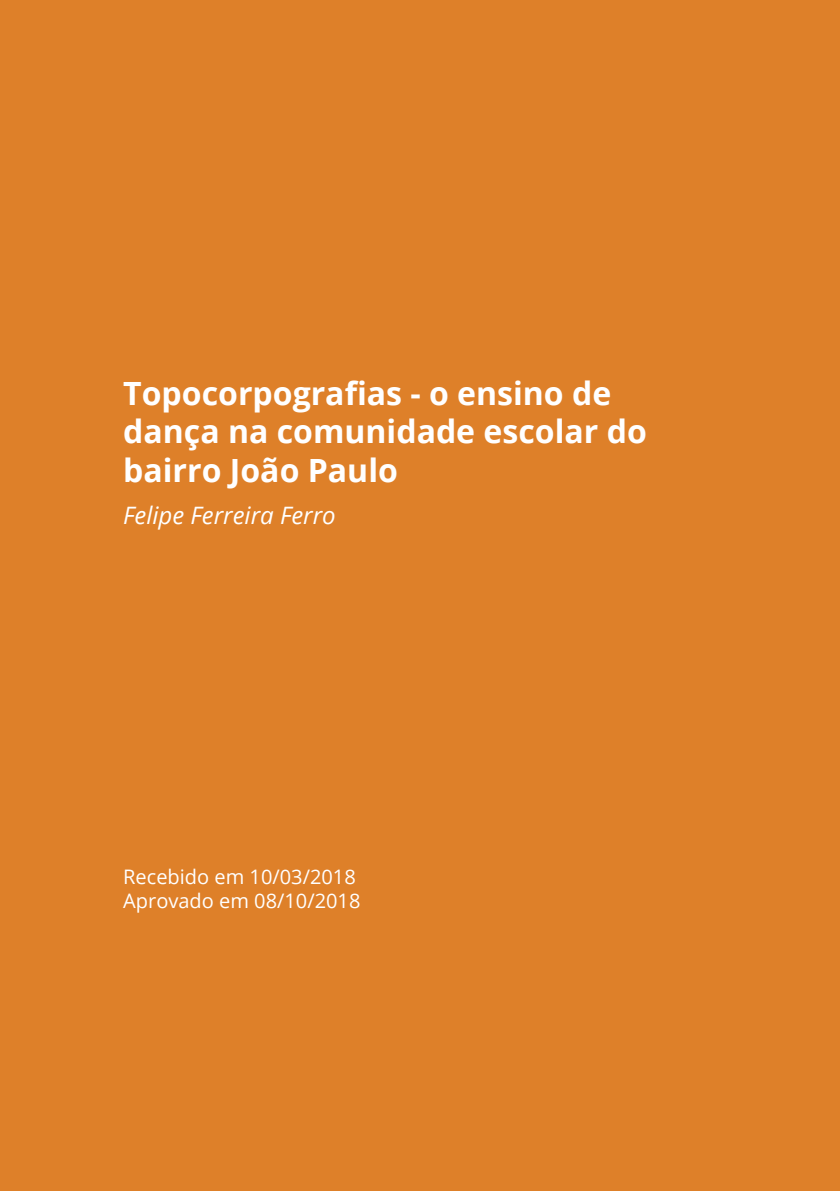
<style>
.page{position:relative;width:840px;height:1191px;background:#fff}
.page>*{position:absolute;margin:0;border:0;box-sizing:border-box;transform-origin:0 0}
.t1{font:700 32px/38.4px "Open Sans";color:#fff}
.t2{font:italic 24px "Open Sans";color:#fff}
.t3{font:20px/24px "Open Sans";color:#fff}
</style>
<div class="page">
<div style="left:0;top:0;width:839px;height:1191px;background:#de8029"></div>
<p class="t1" style="left:123px;top:373px;width:525px">Topocorpografias - o ensino de dança na comunidade escolar do bairro João Paulo</p>
<p class="t2" style="left:123px;top:499px;width:214px">Felipe Ferreira Ferro</p>
<p class="t3" style="left:123px;top:863px;width:239px">Recebido em 10/03/2018<br>Aprovado em 08/10/2018</p>
</div>
